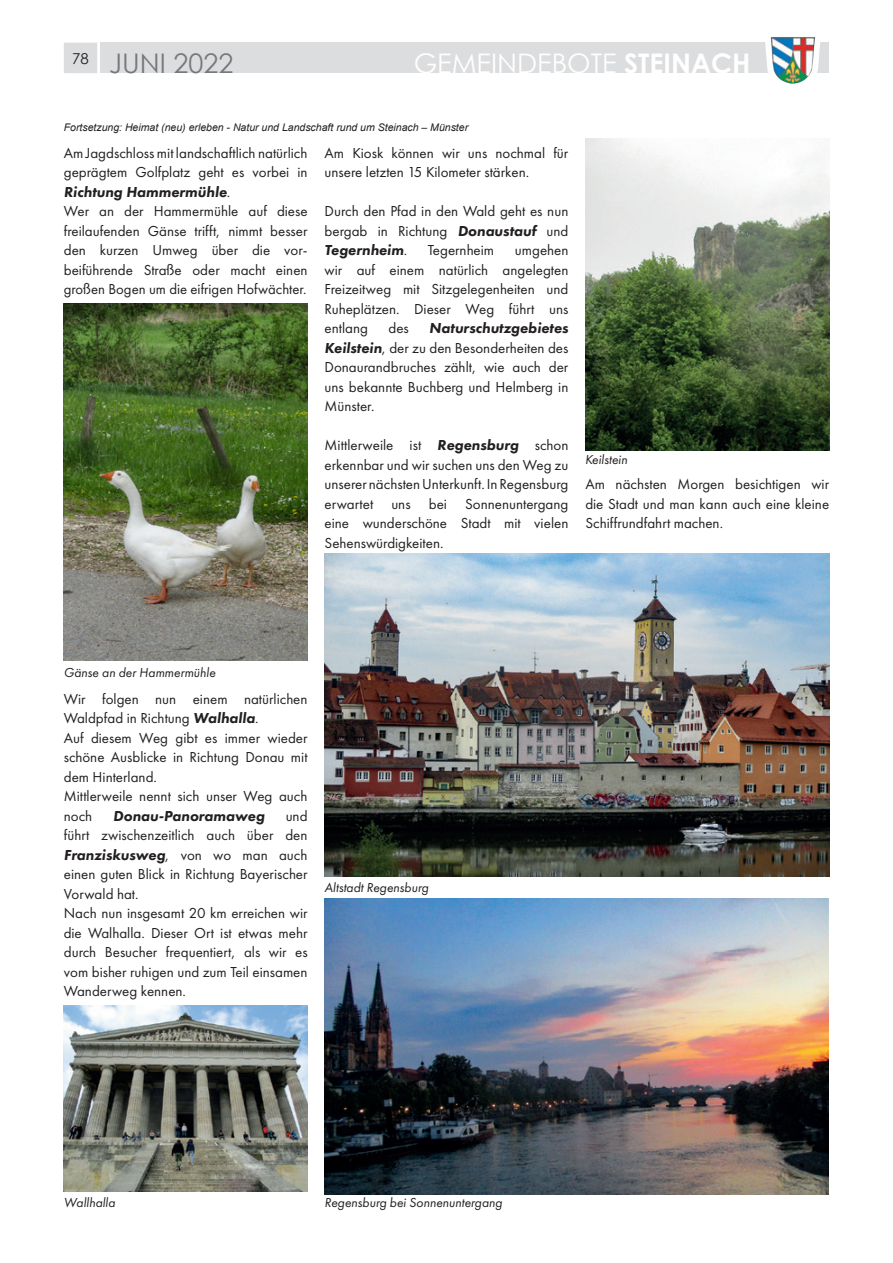
<style>
.page{position:relative;width:893px;height:1263px;background:#fff}
.page>*{position:absolute;margin:0;border:0;box-sizing:border-box;transform-origin:0 0}
.t1{font:27px "Century Gothic";color:#fff}
.t2{font:27px "Century Gothic";color:#76787b}
.t3{font:15px/19.5px "Futura PT";color:#231f20;text-align:justify}
.t4{font:italic 800 15px "Futura PT";color:#231f20}
.t5{font:italic 13.5px "Futura PT";color:#231f20}
.t6{font:italic 10.5px "Arial";color:#231f20}
.s1{font-weight:700}
.s2{font-weight:800;font-style:italic}
</style>
<div class="page">
<img style="left:64px;top:304px;width:244px;height:357px">
<img style="left:64px;top:1005px;width:244px;height:186px">
<img style="left:585px;top:138px;width:244px;height:312px">
<img style="left:325px;top:899px;width:503px;height:295px">
<img style="left:325px;top:554px;width:504px;height:323px">
<div style="left:101px;top:43px;width:728px;height:30px;background:#dcdddf"></div>
<div style="left:64px;top:43px;width:33px;height:30px;background:#dcdddf"></div>
<svg style="left:764px;top:37px;width:57px;height:36px"></svg>
<img style="left:771px;top:37px;width:44px;height:47px">
<h1 class="t2" style="left:72px;top:45px;width:163px"><sup>78</sup> JUNI 2022</h1>
<h1 class="t1" style="left:414px;top:45px;width:338px">GEMEINDEBOTE <span class="s1">STEINACH</span></h1>
<p class="t6" style="left:64px;top:120px;width:406px">Fortsetzung: Heimat (neu) erleben - Natur und Landschaft rund um Steinach – Münster</p>
<p class="t3" style="left:64px;top:143px;width:245px;text-align:left">Am Jagdschloss mit landschaftlich natürlich geprägtem Golfplatz geht es vorbei in <span class="s2">Richtung Hammermühle</span>.<br>Wer an der Hammermühle auf diese freilaufenden Gänse trifft, nimmt besser den kurzen Umweg über die vor&shy;beiführende Straße oder macht einen großen Bogen um die eifrigen Hofwächter.</p>
<p class="t3" style="left:325px;top:143px;width:245px">Am Kiosk können wir uns nochmal für unsere letzten 15 Kilometer stärken.</p>
<p class="t3" style="left:325px;top:201px;width:245px">Durch den Pfad in den Wald geht es nun bergab in Richtung <span class="s2">Donaustauf</span> und <span class="s2">Tegernheim</span>.</p>
<p class="t3" style="left:325px;top:240px;width:245px;text-indent:190px">umgehen wir auf einem natürlich angelegten Freizeitweg mit Sitzgelegenheiten und Ruheplätzen. Dieser Weg führt uns entlang</p>
<p class="t3" style="left:428px;top:240px;width:68px">Tegernheim</p>
<p class="t3" style="left:325px;top:318px;width:245px;text-indent:105px"><span class="s2">Naturschutzgebietes Keilstein</span>, der zu den Besonderheiten des Donaurandbruches zählt, wie auch der uns bekannte Buchberg und Helmberg in Münster.</p>
<p class="t3" style="left:325px;top:435px;width:245px">Mittlerweile ist <span class="s2">Regensburg</span> schon erkennbar und wir suchen uns den Weg zu unserer nächsten Unterkunft. In Regensburg erwartet uns bei Sonnenuntergang eine wunderschöne Stadt mit vielen Sehenswürdigkeiten.</p>
<p class="t3" style="left:388px;top:318px;width:22px">des</p>
<p class="t5" style="left:585px;top:452px;width:44px">Keilstein</p>
<p class="t3" style="left:585px;top:474px;width:245px">Am nächsten Morgen besichtigen wir die Stadt und man kann auch eine kleine Schiffrundfahrt machen.</p>
<p class="t5" style="left:64px;top:664px;width:153px">Gänse an der Hammermühle</p>
<p class="t3" style="left:64px;top:689px;width:245px;text-align:left">Wir folgen nun einem natürlichen<br>Waldpfad in Richtung <span class="s2">Walhalla</span>.<br>Auf diesem Weg gibt es immer wieder schöne Ausblicke in Richtung Donau mit dem Hinterland.<br>Mittlerweile nennt sich unser Weg auch noch</p>
<p class="t3" style="left:64px;top:806px;width:245px;text-align:left;text-indent:222px">und führt zwischenzeitlich auch über den<br><span class="s2">Franziskusweg</span>, von wo man auch einen guten Blick in Richtung Bayerischer<br>Vorwald hat.<br>Nach nun insgesamt 20 km erreichen wir die Walhalla. Dieser Ort ist etwas mehr durch Besucher frequentiert, als wir es vom bisher ruhigen und zum Teil einsamen<br>Wanderweg kennen.</p>
<p class="t4" style="left:113px;top:806px;width:153px">Donau-Panoramaweg</p>
<p class="t5" style="left:325px;top:879px;width:105px">Altstadt Regensburg</p>
<p class="t5" style="left:64px;top:1195px;width:53px">Wallhalla</p>
<p class="t5" style="left:325px;top:1195px;width:179px">Regensburg bei Sonnenuntergang</p>
</div>
